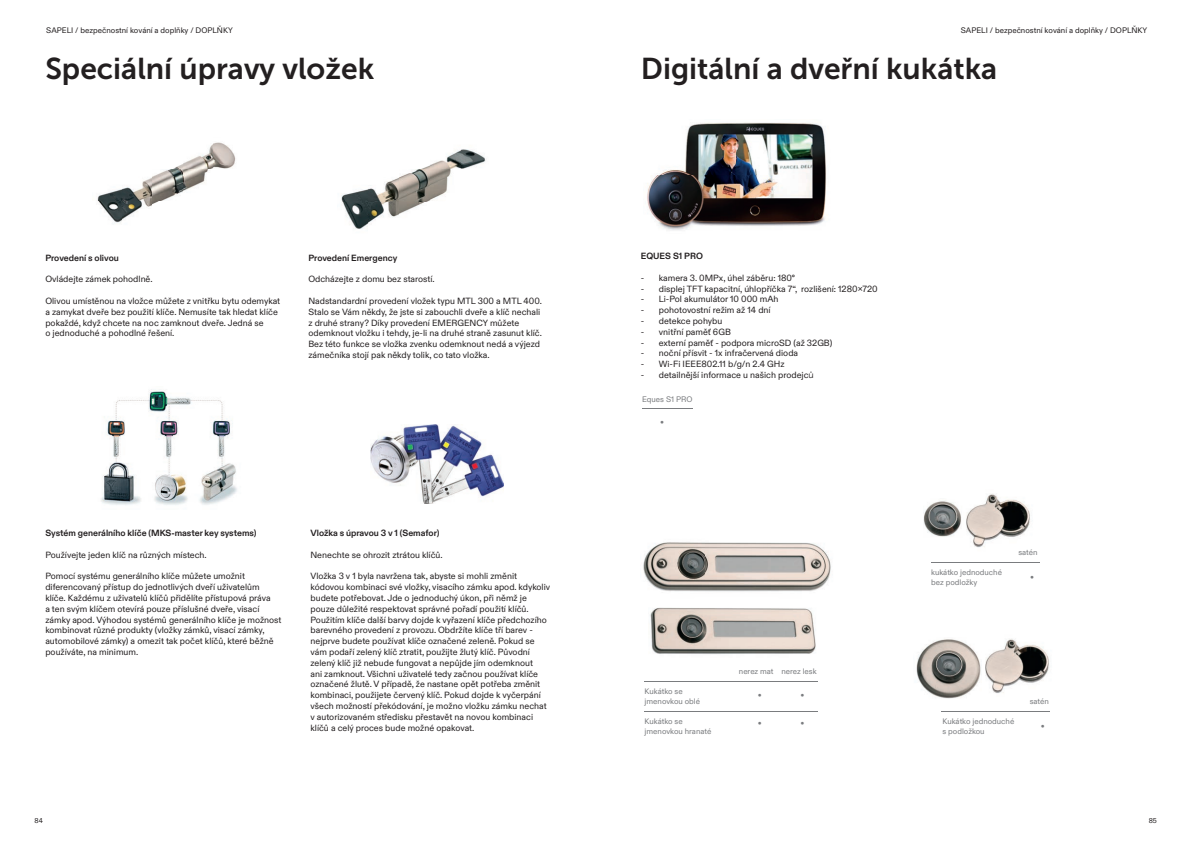
<style>
.page{position:relative;width:1191px;height:842px;background:#fff}
.page>*{position:absolute;margin:0;border:0;box-sizing:border-box;transform-origin:0 0}
.t1{font:30px "Museo Sans 700";color:#231f20}
.t2{font:9px/10.8px "ABC Diatype";color:#231f20}
.t3{font:700 9px "ABC Diatype";color:#231f20}
.t4{font:8px/10px "ABC Diatype";color:#7a7c7f}
.t5{font:8px "ABC Diatype";color:#231f20}
.t6{font:8px "Museo Sans 300";color:#7a7c7f}
.t7{font:7px "ABC Diatype";color:#231f20}
.s1{font-family:"Museo Sans 300"}
</style>
<div class="page">
<img style="left:101px;top:389px;width:136px;height:116px">
<img style="left:370px;top:425px;width:133px;height:79px">
<img style="left:97px;top:142px;width:139px;height:82px">
<img style="left:341px;top:149px;width:145px;height:80px">
<img style="left:647px;top:122px;width:180px;height:109px">
<hr style="left:642px;top:408px;width:50px;height:1px;background:#7a7c7f">
<img style="left:966px;top:493px;width:64px;height:55px">
<img style="left:985px;top:638px;width:64px;height:55px">
<img style="left:923px;top:501px;width:38px;height:36px">
<img style="left:916px;top:639px;width:65px;height:60px">
<hr style="left:931px;top:563px;width:108px;height:1px;background:#7a7c7f">
<hr style="left:941px;top:711px;width:109px;height:1px;background:#7a7c7f">
<img style="left:650px;top:607px;width:166px;height:47px">
<img style="left:643px;top:542px;width:188px;height:50px">
<hr style="left:644px;top:682px;width:174px;height:1px;background:#7a7c7f">
<hr style="left:644px;top:711px;width:174px;height:1px;background:#7a7c7f">
<p class="t5" style="left:46px;top:25px;width:188px">SAPELI / bezpečnostní kování a doplňky / DOPLŇKY</p>
<h1 class="t1" style="left:45px;top:52px;width:330px">Speciální úpravy vložek</h1>
<p class="t3" style="left:45px;top:252px;width:75px">Provedení s olivou</p>
<p class="t2" style="left:45px;top:274px;width:109px">Ovládejte zámek pohodlně.</p>
<p class="t2" style="left:45px;top:296px;width:236px">Olivou umístěnou na vložce můžete z vnitřku bytu odemykat a zamykat dveře bez použití klíče. Nemusíte tak hledat klíče pokaždé, když chcete na noc zamknout dveře. Jedná se<br>o jednoduché a pohodlné řešení.</p>
<p class="t3" style="left:308px;top:252px;width:90px">Provedení Emergency</p>
<p class="t2" style="left:308px;top:274px;width:128px">Odcházejte z domu bez starostí.</p>
<p class="t2" style="left:308px;top:296px;width:235px">Nadstandardní provedení vložek typu MTL 300 a MTL 400.<br>Stalo se Vám někdy, že jste si zabouchli dveře a klíč nechali z druhé strany? Díky provedení EMERGENCY můžete odemknout vložku i tehdy, je-li na druhé straně zasunut klíč.<br>Bez této funkce se vložka zvenku odemknout nedá a výjezd zámečníka stojí pak někdy tolik, co tato vložka.</p>
<p class="t3" style="left:45px;top:528px;width:212px">Systém generálního klíče (MKS-master key systems)</p>
<p class="t2" style="left:45px;top:549px;width:163px">Používejte jeden klíč na různých místech.</p>
<p class="t2" style="left:45px;top:571px;width:238px">Pomocí systému generálního klíče můžete umožnit diferencovaný přístup do jednotlivých dveří uživatelům klíče. Každému z uživatelů klíčů přidělíte přístupová práva<br>a ten svým klíčem otevírá pouze příslušné dveře, visací zámky apod. Výhodou systémů generálního klíče je možnost kombinovat různé produkty (vložky zámků, visací zámky, automobilové zámky) a omezit tak počet klíčů, které běžně používáte, na minimum.</p>
<p class="t3" style="left:310px;top:528px;width:130px">Vložka s úpravou 3 v 1 (Semafor)</p>
<p class="t2" style="left:310px;top:549px;width:134px">Nenechte se ohrozit ztrátou klíčů.</p>
<p class="t2" style="left:310px;top:571px;width:241px">Vložka 3 v 1 byla navržena tak, abyste si mohli změnit kódovou kombinaci své vložky, visacího zámku apod. kdykoliv budete potřebovat. Jde o jednoduchý úkon, při němž je pouze důležité respektovat správné pořadí použití klíčů.<br>Použitím klíče další barvy dojde k vyřazení klíče předchozího barevného provedení z provozu. Obdržíte klíče tří barev - nejprve budete používat klíče označené zeleně. Pokud se vám podaří zelený klíč ztratit, použijte žlutý klíč. Původní zelený klíč již nebude fungovat a nepůjde jím odemknout<br>ani zamknout. Všichni uživatelé tedy začnou používat klíče označené žlutě. V případě, že nastane opět potřeba změnit kombinaci, použijete červený klíč. Pokud dojde k vyčerpání všech možností překódování, je možno vložku zámku nechat v autorizovaném středisku přestavět na novou kombinaci klíčů a celý proces bude možné opakovat.</p>
<p class="t5" style="left:961px;top:25px;width:188px">SAPELI / bezpečnostní kování a doplňky / DOPLŇKY</p>
<h1 class="t1" style="left:641px;top:52px;width:358px">Digitální a dveřní kukátka</h1>
<p class="t3" style="left:641px;top:251px;width:64px">EQUES S1 PRO</p>
<p class="t2" style="left:641px;top:272px;width:156px">- kamera 3. 0MPx, úhel záběru: 180°</p>
<p class="t2" style="left:641px;top:283px;width:238px">- displej TFT kapacitní, úhlopříčka 7“, rozlišení: 1280×720</p>
<p class="t2" style="left:641px;top:294px;width:139px">- Li-Pol akumulátor 10 000 mAh</p>
<p class="t2" style="left:641px;top:305px;width:131px">- pohotovostní režim až 14 dní</p>
<p class="t2" style="left:641px;top:316px;width:83px">- detekce pohybu</p>
<p class="t2" style="left:641px;top:326px;width:91px">- vnitřní paměť 6GB</p>
<p class="t2" style="left:641px;top:337px;width:193px">- externí paměť - podpora microSD (až 32GB)</p>
<p class="t2" style="left:641px;top:348px;width:159px">- noční přísvit - 1x infračervená dioda</p>
<p class="t2" style="left:641px;top:359px;width:145px">- Wi-Fi IEEE802.11 b/g/n 2.4 GHz</p>
<p class="t2" style="left:641px;top:370px;width:174px">- detailnější informace u našich prodejc<span class="s1">ů</span></p>
<p class="t4" style="left:642px;top:394px;width:52px">Eques S1 PRO</p>
<p class="t6" style="left:660px;top:418px;width:5px">∞</p>
<p class="t4" style="left:644px;top:686px;width:57px">Kukátko se jmenovkou oblé</p>
<p class="t4" style="left:644px;top:716px;width:68px">Kukátko se jmenovkou hranaté</p>
<p class="t4" style="left:739px;top:666px;width:79px">nerez mat nerez lesk</p>
<p class="t6" style="left:757px;top:691px;width:5px">∞</p>
<p class="t6" style="left:757px;top:719px;width:5px">∞</p>
<p class="t6" style="left:800px;top:691px;width:5px">∞</p>
<p class="t6" style="left:800px;top:719px;width:5px">∞</p>
<p class="t4" style="left:931px;top:567px;width:72px">kukátko jednoduché bez podložky</p>
<p class="t4" style="left:1018px;top:547px;width:21px">satén</p>
<p class="t6" style="left:1030px;top:573px;width:5px">∞</p>
<p class="t4" style="left:1029px;top:696px;width:21px">satén</p>
<p class="t4" style="left:942px;top:716px;width:73px">Kukátko jednoduché s podložkou</p>
<p class="t6" style="left:1041px;top:722px;width:5px">∞</p>
<p class="t7" style="left:34px;top:816px;width:10px">84</p>
<p class="t7" style="left:1148px;top:816px;width:10px">85</p>
</div>
